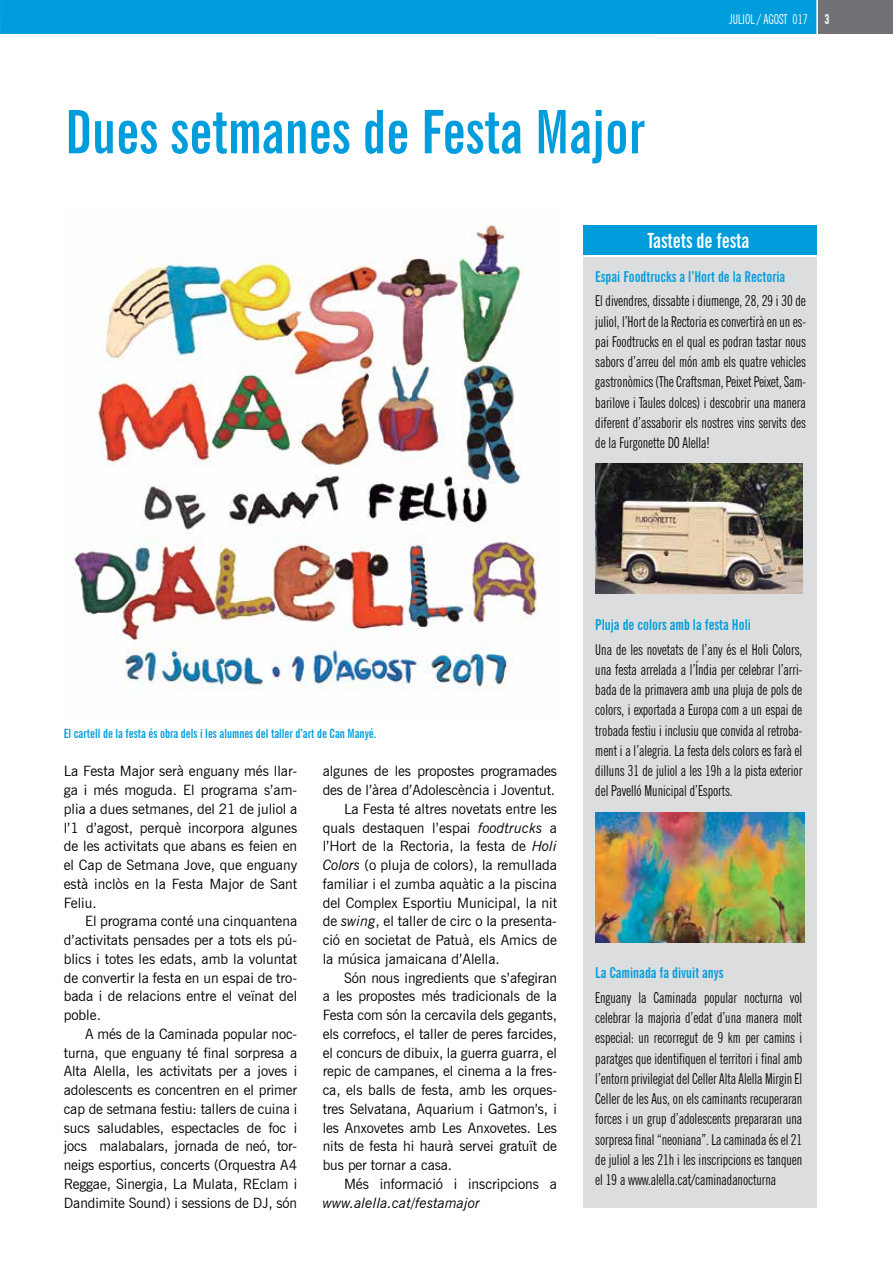
<style>
.page{position:relative;width:893px;height:1263px;background:#fff}
.page>*{position:absolute;margin:0;border:0;box-sizing:border-box;transform-origin:0 0}
.t1{font:700 extra-condensed 60px "News Gothic BT";color:#009ddd}
.t2{font:700 extra-condensed 21px "News Gothic BT";letter-spacing:-.005em;color:#fff}
.t3{font:extra-condensed 15px/20.2px "News Gothic BT";color:#000;text-align:justify}
.t4{font:700 extra-condensed 15px "News Gothic BT";color:#009ddd}
.t5{font:14.25px/18.8px "News Gothic BT";letter-spacing:-.005em;color:#000;text-align:justify}
.t6{font:italic 14.25px "News Gothic BT";color:#000}
.t7{font:extra-condensed 13.5px "News Gothic BT";color:#fff}
.t8{font:700 extra-condensed 12.75px "News Gothic BT";color:#009ddd}
.s1{font-weight:700}
.s2{font-style:italic}
</style>
<div class="page">
<div style="left:818px;top:0;width:75px;height:34px;background:#717275"></div>
<div style="left:0;top:0;width:816px;height:34px;background:#009ddd"></div>
<div style="left:583px;top:225px;width:233px;height:30px;background:#009ddd"></div>
<div style="left:583px;top:258px;width:233px;height:950px;background:#dcddde"></div>
<img style="left:72px;top:223px;width:476px;height:468px">
<img style="left:595px;top:464px;width:207px;height:129px">
<img style="left:595px;top:813px;width:210px;height:130px">
<h1 class="t1" style="left:65px;top:96px;width:581px">Dues setmanes de Festa Major</h1>
<p class="t7" style="left:729px;top:11px;width:41px">JUliol / agost</p>
<p class="t7" style="left:793px;top:11px;width:39px">017 <span class="s1">3</span></p>
<h2 class="t2" style="left:647px;top:228px;width:104px">Tastets de festa</h2>
<p class="t4" style="left:595px;top:268px;width:191px">Espai Foodtrucks a l’Hort de la Rectoria</p>
<p class="t3" style="left:595px;top:291px;width:212px">El divendres, dissabte i diumenge, 28, 29 i 30 de juliol, l’Hort de la Rectoria es convertirà en un es&shy;pai Foodtrucks en el qual es podran tastar nous sabors d’arreu del món amb els quatre vehicles gastronòmics (The Craftsman, Peixet Peixet, Sam&shy;barilove i Taules dolces) i descobrir una manera diferent d’assaborir els nostres vins servits des de la Furgonette DO Alella!</p>
<p class="t8" style="left:64px;top:726px;width:314px">El cartell de la festa és obra dels i les alumnes del taller d’art de Can Manyé.</p>
<p class="t5" style="left:64px;top:762px;width:235px">La Festa Major serà enguany més llar&shy;ga i més moguda. El programa s’am&shy;plia a dues setmanes, del 21 de juliol a l’1 d’agost, perquè incorpora algunes de les activitats que abans es feien en el Cap de Setmana Jove, que enguany està inclòs en la Festa Major de Sant Feliu.</p>
<p class="t5" style="left:64px;top:912px;width:235px;text-indent:21px">El programa conté una cinquantena d’activitats pensades per a tots els pú&shy;blics i totes les edats, amb la voluntat de convertir la festa en un espai de tro&shy;bada i de relacions entre el veïnat del poble.</p>
<p class="t5" style="left:64px;top:1024px;width:235px;text-indent:21px">A més de la Caminada popular noc&shy;turna, que enguany té final sorpresa a Alta Alella, les activitats per a joves i adolescents es concentren en el primer cap de setmana festiu: tallers de cuina i sucs saludables, espectacles de foc i jocs malabalars, jornada de neó, tor&shy;neigs esportius, concerts (Orquestra A4<br>Reggae, Sinergia, La Mulata, REclam i Dandimite Sound) i sessions de DJ, són</p>
<p class="t5" style="left:323px;top:762px;width:236px">algunes de les propostes programades</p>
<p class="t5" style="left:323px;top:780px;width:234px">des de l’àrea d’Adolescència i Joventut.</p>
<p class="t5" style="left:344px;top:799px;width:215px">La Festa té altres novetats entre les</p>
<p class="t5" style="left:323px;top:818px;width:236px">quals destaquen l’espai <span class="s2">foodtrucks</span> a</p>
<p class="t5" style="left:323px;top:837px;width:236px">l’Hort de la Rectoria, la festa de <span class="s2">Holi</span></p>
<p class="t5" style="left:323px;top:855px;width:236px"><span class="s2">Colors</span> (o pluja de colors), la remullada</p>
<p class="t5" style="left:323px;top:874px;width:236px">familiar i el zumba aquàtic a la piscina</p>
<p class="t5" style="left:323px;top:893px;width:236px">del Complex Esportiu Municipal, la nit</p>
<p class="t5" style="left:323px;top:912px;width:236px">de <span class="s2">swing</span>, el taller de circ o la presenta-</p>
<p class="t5" style="left:323px;top:930px;width:236px">ció en societat de Patuà, els Amics de</p>
<p class="t5" style="left:323px;top:949px;width:179px">la música jamaicana d’Alella.</p>
<p class="t5" style="left:344px;top:968px;width:215px">Són nous ingredients que s’afegiran</p>
<p class="t5" style="left:323px;top:987px;width:236px">a les propostes més tradicionals de la</p>
<p class="t5" style="left:323px;top:1005px;width:236px">Festa com són la cercavila dels gegants,</p>
<p class="t5" style="left:323px;top:1024px;width:236px">els correfocs, el taller de peres farcides,</p>
<p class="t5" style="left:323px;top:1043px;width:236px">el concurs de dibuix, la guerra guarra, el</p>
<p class="t5" style="left:323px;top:1062px;width:236px">repic de campanes, el cinema a la fres-</p>
<p class="t5" style="left:323px;top:1080px;width:236px">ca, els balls de festa, amb les orques-</p>
<p class="t5" style="left:323px;top:1099px;width:236px">tres Selvatana, Aquarium i Gatmon’s, i</p>
<p class="t5" style="left:323px;top:1118px;width:236px">les Anxovetes amb Les Anxovetes. Les</p>
<p class="t5" style="left:323px;top:1137px;width:236px">nits de festa hi haurà servei gratuït de</p>
<p class="t5" style="left:323px;top:1155px;width:131px">bus per tornar a casa.</p>
<p class="t5" style="left:344px;top:1174px;width:215px">Més informació i inscripcions a</p>
<p class="t6" style="left:323px;top:1194px;width:159px">www.alella.cat/festamajor</p>
<p class="t4" style="left:595px;top:616px;width:157px">Pluja de colors amb la festa Holi</p>
<p class="t3" style="left:595px;top:639px;width:208px">Una de les novetats de l’any és el Holi Colors, una festa arrelada a l’Índia per celebrar l’arri&shy;bada de la primavera amb una pluja de pols de colors, i exportada a Europa com a un espai de trobada festiu i inclusiu que convida al retroba&shy;ment i a l’alegria. La festa dels colors es farà el dilluns 31 de juliol a les 19h a la pista exterior del Pavelló Municipal d’Esports.</p>
<p class="t4" style="left:595px;top:964px;width:130px">La Caminada fa divuit anys</p>
<p class="t3" style="left:595px;top:987px;width:208px">Enguany la Caminada popular nocturna vol celebrar la majoria d’edat d’una manera molt especial: un recorregut de 9 km per camins i paratges que identifiquen el territori i final amb l’entorn privilegiat del Celler Alta Alella Mirgin El Celler de les Aus, on els caminants recuperaran forces i un grup d’adolescents prepararan una sorpresa final “neoniana”. La caminada és el 21 de juliol a les 21h i les inscripcions es tanquen el 19 a www.alella.cat/caminadanocturna</p>
</div>
